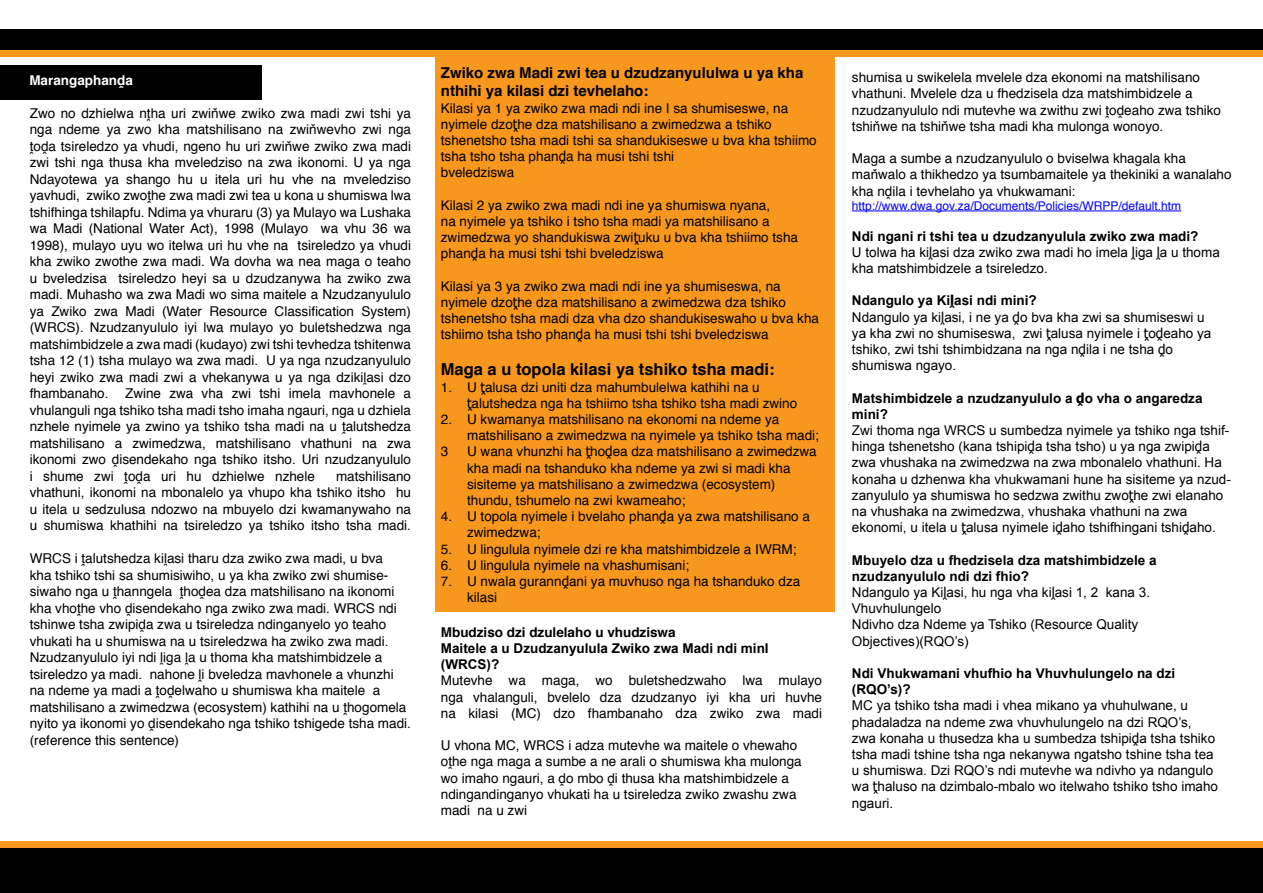
<style>
.page{position:relative;width:1263px;height:893px;background:#fff}
.page>*{position:absolute;margin:0;border:0;box-sizing:border-box;transform-origin:0 0}
.t1{font:700 16.5px "Helvetica";color:#000}
.t2{font:700 15px/18px "Helvetica";color:#000}
.t3{font:13.5px/16.5px "Helvetica";color:#000}
.t4{font:13.5px/16.2px "Arial";color:#000}
.t5{font:700 13.5px/16.2px "Arial";color:#000}
.t6{font:700 13.5px "Helvetica";color:#000}
.t7{font:700 13.5px "Helvetica";color:#fff}
.t8{font:12px "Helvetica";color:#00f}
.s1{font-family:"Tahoma"}
.s2{font-family:"Arial"}
.s3{font-weight:700}
.s4{font-family:"Tahoma";font-weight:700}
</style>
<div class="page">
<div style="left:435px;top:56px;width:400px;height:556px;background:#f8971d"></div>
<div style="left:0;top:65px;width:261px;height:35px;background:#000"></div>
<div style="left:0;top:844px;width:1263px;height:49px;background:#000"></div>
<div style="left:0;top:30px;width:1263px;height:23px;background:#000"></div>
<div style="left:0;top:841px;width:1263px;height:6px;background:#f8971d"></div>
<div style="left:0;top:50px;width:1263px;height:6px;background:#f8971d"></div>
<hr style="left:852px;top:211px;width:329px;height:1px;background:#00f">
<p class="t7" style="left:29px;top:70px;width:105px">Marangaphanḓa</p>
<p class="t3" style="left:30px;top:105px;width:383px;text-align:justify">Zwo no dzhielwa nṱha uri zwiňwe zwiko zwa madi zwi tshi ya nga ndeme ya zwo kha matshilisano na zwiňwevho zwi nga ṱoḓa tsireledzo ya vhudi, ngeno hu uri zwiňwe zwiko zwa madi zwi tshi nga thusa kha mveledziso na zwa ikonomi. U ya nga Ndayotewa ya shango hu u itela uri hu vhe na mveledziso yavhudi, zwiko zwoṱhe zwa madi zwi tea u kona u shumiswa lwa tshifhinga tshilapfu. Ndima ya vhuraru (3) ya Mulayo wa Lushaka wa Madi (National Water Act), 1998 (Mulayo wa vhu 36 wa 1998), mulayo uyu wo itelwa uri hu vhe na tsireledzo ya vhudi kha zwiko zwothe zwa madi. Wa dovha wa nea maga o teaho u bveledzisa tsireledzo heyi sa u dzudzanywa ha zwiko zwa madi. Muhasho wa zwa Madi wo sima maitele a Nzudzanyululo ya Zwiko zwa Madi (Water Resource Classification System) (WRCS). Nzudzanyululo iyi lwa mulayo yo buletshedzwa nga matshimbidzele a zwa madi (kudayo) zwi tshi tevhedza tshitenwa tsha 12 (1) tsha mulayo wa zwa madi. U ya nga nzudzanyululo heyi zwiko zwa madi zwi a vhekanywa u ya nga dzikiḽasi dzo fhambanaho. Zwine zwa vha zwi tshi imela mavhonele a vhulanguli nga tshiko tsha madi tsho imaha ngauri, nga u dzhiela nzhele nyimele ya zwino ya tshiko tsha madi na u ṱalutshedza matshilisano a zwimedzwa, matshilisano vhathuni na zwa ikonomi zwo ḓisendekaho nga tshiko itsho. Uri nzudzanyululo i shume zwi ṱoḓa uri hu dzhielwe nzhele</p>
<p class="t3" style="left:30px;top:468px;width:383px;text-align:justify;text-indent:306px">matshilisano vhathuni, ikonomi na mbonalelo ya vhupo kha tshiko itsho hu u itela u sedzulusa ndozwo na mbuyelo dzi kwamanywaho na u shumiswa khathihi na tsireledzo ya tshiko itsho tsha madi.</p>
<p class="t3" style="left:30px;top:551px;width:383px">WRCS i ṱalutshedza kiḽasi tharu dza zwiko zwa madi, u bva<br>kha tshiko tshi sa shumisiwiho, u ya kha zwiko zwi shumise&shy;siwaho nga u ṱhanngela ṱhoḓea dza matshilisano na ikonomi kha vhoṱhe vho ḓisendekaho nga zwiko zwa madi. WRCS ndi tshinwe tsha zwipiḓa zwa u tsireledza ndinganyelo yo teaho vhukati ha u shumiswa na u tsireledzwa ha zwiko zwa madi.<br>Nzudzanyululo iyi ndi ḽiga ḽa u thoma kha matshimbidzele a tsireledzo ya madi. nahone ḽi bveledza mavhonele a vhunzhi na ndeme ya madi a ṱoḓelwaho u shumiswa kha maitele a matshilisano a zwimedzwa (ecosystem) kathihi na u ṱhogomela nyito ya ikonomi yo ḓisendekaho nga tshiko tshigede tsha madi. (reference this sentence)</p>
<p class="t2" style="left:441px;top:64px;width:364px">Zwiko zwa Madi zwi tea u dzudzanyululwa u ya kha nthihi ya kilasi dzi tevhelaho:</p>
<p class="t3" style="left:441px;top:100px;width:377px">Kilasi ya 1 ya zwiko zwa madi ndi ine I sa shumiseswe, na nyimele dzo<span class="s1">ṱ</span>he dza matshilisano a zwimedzwa a tshiko tshenetsho tsha madi tshi sa shandukiseswe u bva kha tshiimo tsha tsho tsha phan<span class="s1">ḓ</span>a ha musi tshi tshi<br>bveledziswa</p>
<p class="t3" style="left:441px;top:197px;width:359px">Kilasi 2 ya zwiko zwa madi ndi ine ya shumiswa nyana,<br>na nyimele ya tshiko i tsho tsha madi ya matshilisano a zwimedzwa yo shandukiswa zwi<span class="s1">ṱ</span>uku u bva kha tshiimo tsha phan<span class="s1">ḓ</span>a ha musi tshi tshi bveledziswa</p>
<p class="t3" style="left:441px;top:278px;width:380px">Kilasi ya 3 ya zwiko zwa madi ndi ine ya shumiseswa, na nyimele dzo<span class="s1">ṱ</span>he dza matshilisano a zwimedzwa dza tshiko tshenetsho tsha madi dza vha dzo shandukiseswaho u bva kha tshiimo tsha tsho phan<span class="s1">ḓ</span>a ha musi tshi tshi bveledziswa</p>
<p class="t1" style="left:441px;top:356px;width:335px">Maga a u topola kilasi ya tshiko tsha madi:</p>
<p class="t3" style="left:467px;top:379px;width:332px;text-indent:-26px">1. U <span class="s1">ṱ</span>alusa dzi uniti dza mahumbulelwa kathihi na u <span class="s1">ṱ</span>alutshedza nga ha tshiimo tsha tshiko tsha madi zwino</p>
<p class="t3" style="left:441px;top:411px;width:340px">2. U kwamanya matshilisano na ekonomi na ndeme ya</p>
<p class="t3" style="left:467px;top:428px;width:353px">matshilisano a zwimedzwa na nyimele ya tshiko tsha madi;</p>
<p class="t3" style="left:441px;top:444px;width:9px">3</p>
<p class="t3" style="left:467px;top:444px;width:351px">U wana vhunzhi ha <span class="s1">ṱ</span>ho<span class="s1">ḓ</span>ea dza matshilisano a zwimedzwa kha madi na tshanduko kha ndeme ya zwi si madi kha sisiteme ya matshilisano a zwimedzwa (ecosystem) thundu, tshumelo na zwi kwameaho;</p>
<p class="t3" style="left:467px;top:509px;width:344px;text-indent:-26px">4. U topola nyimele i bvelaho phan<span class="s1">ḓ</span>a ya zwa matshilisano a zwimedzwa;</p>
<p class="t3" style="left:441px;top:541px;width:357px">5. U lingulula nyimele dzi re kha matshimbidzele a IWRM;</p>
<p class="t3" style="left:441px;top:557px;width:250px">6. U lingulula nyimele na vhashumisani;</p>
<p class="t3" style="left:467px;top:574px;width:335px;text-indent:-26px">7. U nwala gurann<span class="s1">ḓ</span>ani ya muvhuso nga ha tshanduko dza kilasi</p>
<p class="t6" style="left:441px;top:621px;width:236px">Mbudziso dzi dzulelaho u vhudziswa</p>
<p class="t5" style="left:441px;top:640px;width:329px">Maitele a u Dzudzanyulula Zwiko zwa Madi ndi minI (WRCS)?</p>
<p class="t3" style="left:441px;top:673px;width:383px;text-align:justify">Mutevhe wa maga, wo buletshedzwaho lwa mulayo nga vhalanguli, bvelelo dza dzudzanyo iyi kha uri huvhe na kilasi (MC) dzo fhambanaho dza zwiko zwa madi</p>
<p class="t3" style="left:441px;top:738px;width:362px">U vhona MC, WRCS i adza mutevhe wa maitele o vhewaho oṱhe nga maga a sumbe a ne arali o shumiswa kha mulonga wo imaho ngauri, a ḓo mbo ḓi thusa kha matshimbidzele a ndingandinganyo vhukati ha u tsireledza zwiko zwashu zwa madi na u zwi</p>
<p class="t3" style="left:852px;top:70px;width:371px">shumisa u swikelela mvelele dza ekonomi na matshilisano vhathuni. Mvelele dza u fhedzisela dza matshimbidzele a nzudzanyululo ndi mutevhe wa zwithu zwi ṱoḓeaho zwa tshiko tshiňwe na tshiňwe tsha madi kha mulonga wonoyo.</p>
<p class="t3" style="left:852px;top:151px;width:381px">Maga a sumbe a nzudzanyululo o bviselwa khagala kha maňwalo a thikhedzo ya tsumbamaitele ya thekiniki a wanalaho kha nḓila i tevhelaho ya vhukwamani<span class="s2">:</span></p>
<p class="t8" style="left:852px;top:197px;width:331px">http://www.dwa.gov.za/Documents/Policies/WRPP/default.htm</p>
<p class="t4" style="left:852px;top:228px;width:369px"><span class="s3">Ndi ngani ri tshi tea u dzudzanyulula zwiko zwa madi?<br></span>U tolwa ha ki<span class="s1">ḽ</span>asi dza zwiko zwa madi ho imela <span class="s1">ḽ</span>iga <span class="s1">ḽ</span>a u thoma kha matshimbidzele a tsireledzo.</p>
<p class="t4" style="left:852px;top:293px;width:361px"><span class="s3">Ndangulo ya Ki</span><span class="s4">ḽ</span><span class="s3">asi ndi mini?<br></span>Ndangulo ya ki<span class="s1">ḽ</span>asi, i ne ya <span class="s1">ḓ</span>o bva kha zwi sa shumiseswi u ya kha zwi no shumiseswa, zwi <span class="s1">ṱ</span>alusa nyimele i <span class="s1">ṱ</span>o<span class="s1">ḓ</span>eaho ya tshiko, zwi tshi tshimbidzana na nga n<span class="s1">ḓ</span>ila i ne tsha <span class="s1">ḓ</span>o shumiswa ngayo.</p>
<p class="t5" style="left:852px;top:390px;width:352px">Matshimbidzele a nzudzanyululo a <span class="s1">ḓ</span>o vha o angaredza mini?</p>
<p class="t4" style="left:852px;top:422px;width:380px">Zwi thoma nga WRCS u sumbedza nyimele ya tshiko nga tshif&shy;hinga tshenetsho (kana tshipi<span class="s1">ḓ</span>a tsha tsho) u ya nga zwipi<span class="s1">ḓ</span>a zwa vhushaka na zwimedzwa na zwa mbonalelo vhathuni. Ha konaha u dzhenwa kha vhukwamani hune ha sisiteme ya nzud&shy;zanyululo ya shumiswa ho sedzwa zwithu zwo<span class="s1">ṱ</span>he zwi elanaho na vhushaka na zwimedzwa, vhushaka vhathuni na zwa ekonomi, u itela u <span class="s1">ṱ</span>alusa nyimele i<span class="s1">ḓ</span>aho tshifhingani tshi<span class="s1">ḓ</span>aho.</p>
<p class="t4" style="left:852px;top:552px;width:306px"><span class="s3">Mbuyelo dza u fhedzisela dza matshimbidzele a nzudzanyululo ndi dzi fhio?<br></span>Ndangulo ya Ki<span class="s1">ḽ</span>asi, hu nga vha ki<span class="s1">ḽ</span>asi 1, 2 kana 3.<br>Vhuvhulungelo<br>Ndivho dza Ndeme ya Tshiko (Resource Quality Objectives)(RQO’s)</p>
<p class="t5" style="left:852px;top:665px;width:325px">Ndi Vhukwamani vhufhio ha Vhuvhulungelo na dzi (RQO’s)?</p>
<p class="t4" style="left:852px;top:698px;width:368px">MC ya tshiko tsha madi i vhea mikano ya vhuhulwane, u phadaladza na ndeme zwa vhuvhulungelo na dzi RQO’s, zwa konaha u thusedza kha u sumbedza tshipi<span class="s1">ḓ</span>a tsha tshiko tsha madi tshine tsha nga nekanywa ngatsho tshine tsha tea u shumiswa. Dzi RQO’s ndi mutevhe wa ndivho ya ndangulo wa <span class="s1">ṱ</span>haluso na dzimbalo-mbalo wo itelwaho tshiko tsho imaho ngauri.</p>
</div>
